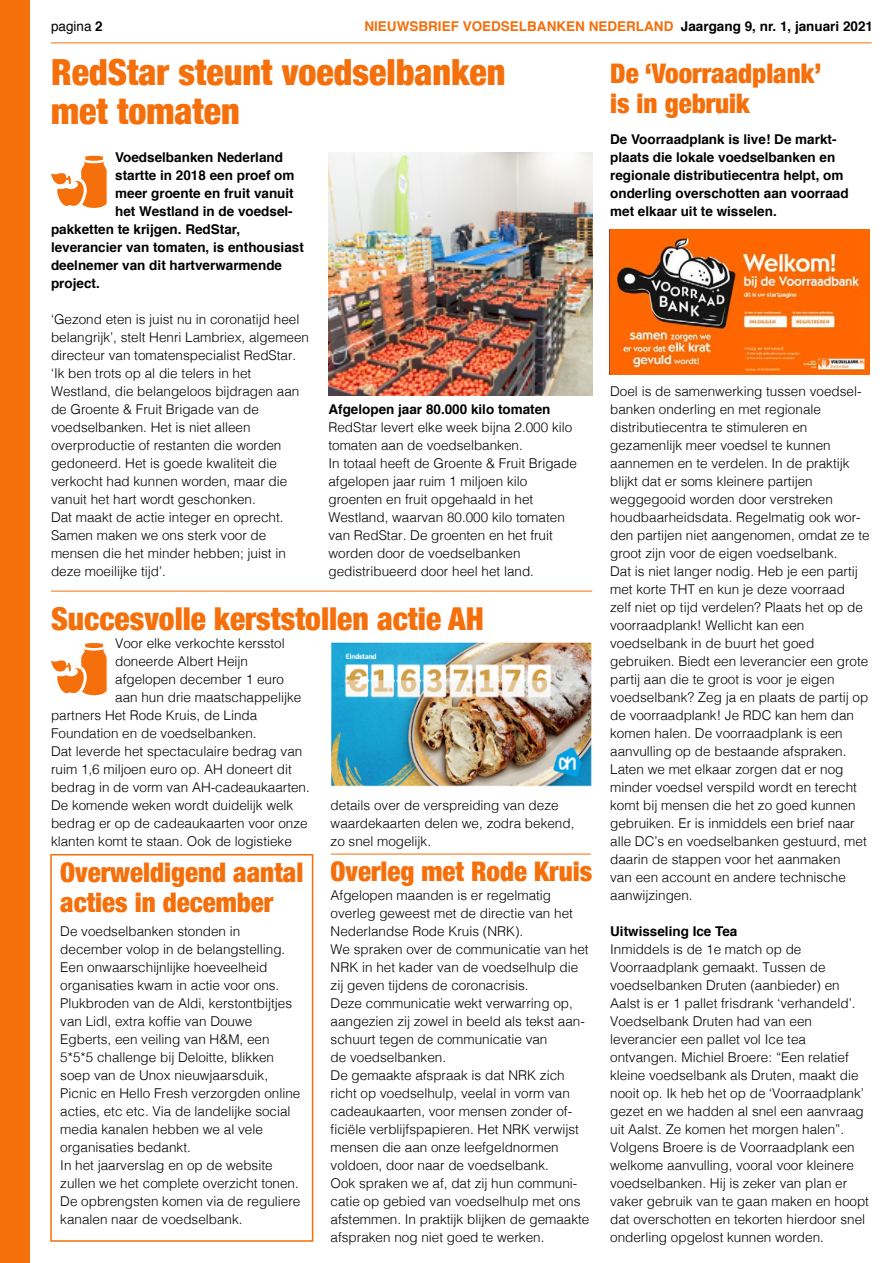
<style>
.page{position:relative;width:893px;height:1263px;background:#fff}
.page>*{position:absolute;margin:0;border:0;box-sizing:border-box;transform-origin:0 0}
.t1{font:900 condensed 36px/39px "Helvetica Neue";color:#f56f0b}
.t2{font:900 condensed 31.5px "Helvetica Neue";color:#f56f0b}
.t3{font:900 condensed 27px/30px "Helvetica Neue";color:#f56f0b}
.t4{font:300 13.5px/18px "Helvetica";color:#000}
.t5{font:700 13.5px/18px "Helvetica";color:#000}
.t6{font:700 13.5px "Helvetica";color:#f56f0b}
.t7{font:13.5px "Helvetica";color:#000}
.s1{font-weight:700}
.s2{color:#000}
</style>
<div class="page">
<hr style="left:51px;top:43px;width:821px;height:1px;background:#f56f0b">
<div style="left:0;top:0;width:30px;height:1263px;background:#f56f0b"></div>
<svg style="left:51px;top:155px;width:56px;height:53px"></svg>
<svg style="left:51px;top:643px;width:56px;height:53px"></svg>
<img style="left:328px;top:153px;width:264px;height:242px">
<hr style="left:51px;top:591px;width:541px;height:1px;background:#f56f0b">
<hr style="left:331px;top:854px;width:260px;height:1px;background:#f56f0b">
<img style="left:331px;top:642px;width:261px;height:144px">
<div style="left:50px;top:854px;width:263px;height:388px;border:2px solid #f56f0b"></div>
<img style="left:609px;top:230px;width:260px;height:144px">
<p class="t7" style="left:51px;top:16px;width:53px">pagina <span class="s1">2</span></p>
<p class="t6" style="left:364px;top:16px;width:510px">NIEUWSBRIEF VOEDSELBANKEN NEDERLAND <span class="s2">Jaargang 9, nr. 1, januari 2021</span></p>
<h1 class="t1" style="left:51px;top:51px;width:456px">RedStar steunt voedselbanken met tomaten</h1>
<p class="t5" style="left:115px;top:148px;width:169px">Voedselbanken Nederland</p>
<p class="t5" style="left:115px;top:166px;width:181px">startte in 2018 een proef om</p>
<p class="t5" style="left:115px;top:184px;width:180px">meer groente en fruit vanuit</p>
<p class="t5" style="left:115px;top:202px;width:179px">het Westland in de voedsel-</p>
<p class="t5" style="left:51px;top:220px;width:191px">pakketten te krijgen. RedStar,</p>
<p class="t5" style="left:51px;top:238px;width:254px">leverancier van tomaten, is enthousiast</p>
<p class="t5" style="left:51px;top:256px;width:233px">deelnemer van dit hartverwarmende</p>
<p class="t5" style="left:51px;top:274px;width:50px">project.</p>
<p class="t4" style="left:51px;top:309px;width:260px">‘Gezond eten is juist nu in coronatijd heel belangrijk’, stelt Henri Lambriex, algemeen directeur van tomatenspecialist RedStar. ‘Ik ben trots op al die telers in het Westland, die belangeloos bijdragen aan de Groente &amp; Fruit Brigade van de voedselbanken. Het is niet alleen overproductie of restanten die worden gedoneerd. Het is goede kwaliteit die verkocht had kunnen worden, maar die vanuit het hart wordt geschonken.<br>Dat maakt de actie integer en oprecht.<br>Samen maken we ons sterk voor de mensen die het minder hebben; juist in deze moeilijke tijd’.</p>
<h3 class="t3" style="left:610px;top:56px;width:213px">De ‘Voorraadplank’ is in gebruik</h3>
<p class="t5" style="left:610px;top:130px;width:240px">De Voorraadplank is live! De markt&shy;plaats die lokale voedselbanken en regionale distributiecentra helpt, om onderling overschotten aan voorraad met elkaar uit te wisselen.</p>
<p class="t4" style="left:610px;top:381px;width:261px">Doel is de samenwerking tussen voedsel&shy;banken onderling en met regionale distributiecentra te stimuleren en gezamenlijk meer voedsel te kunnen aannemen en te verdelen. In de praktijk blijkt dat er soms kleinere partijen weggegooid worden door verstreken houdbaarheidsdata. Regelmatig ook wor&shy;den partijen niet aangenomen, omdat ze te groot zijn voor de eigen voedselbank.<br>Dat is niet langer nodig. Heb je een partij met korte THT en kun je deze voorraad<br>zelf niet op tijd verdelen? Plaats het op de voorraadplank! Wellicht kan een voedselbank in de buurt het goed gebruiken. Biedt een leverancier een grote partij aan die te groot is voor je eigen voedselbank? Zeg ja en plaats de partij op de voorraadplank! Je RDC kan hem dan komen halen. De voorraadplank is een aanvulling op de bestaande afspraken.<br>Laten we met elkaar zorgen dat er nog minder voedsel verspild wordt en terecht komt bij mensen die het zo goed kunnen gebruiken. Er is inmiddels een brief naar alle DC’s en voedselbanken gestuurd, met daarin de stappen voor het aanmaken<br>van een account en andere technische aanwijzingen.</p>
<p class="t5" style="left:610px;top:922px;width:129px">Uitwisseling Ice Tea</p>
<p class="t4" style="left:610px;top:939px;width:260px">Inmiddels is de 1e match op de Voorraadplank gemaakt. Tussen de voedselbanken Druten (aanbieder) en Aalst is er 1 pallet frisdrank ‘verhandeld’.<br>Voedselbank Druten had van een leverancier een pallet vol Ice tea ontvangen. Michiel Broere: “Een relatief kleine voedselbank als Druten, maakt die nooit op. Ik heb het op de ‘Voorraadplank’ gezet en we hadden al snel een aanvraag uit Aalst. Ze komen het morgen halen”.<br>Volgens Broere is de Voorraadplank een welkome aanvulling, vooral voor kleinere voedselbanken. Hij is zeker van plan er vaker gebruik van te gaan maken en hoopt dat overschotten en tekorten hierdoor snel onderling opgelost kunnen worden.</p>
<p class="t5" style="left:328px;top:400px;width:224px">Afgelopen jaar 80.000 kilo tomaten</p>
<p class="t4" style="left:328px;top:417px;width:250px">RedStar levert elke week bijna 2.000 kilo tomaten aan de voedselbanken.<br>In totaal heeft de Groente &amp; Fruit Brigade afgelopen jaar ruim 1 miljoen kilo groenten en fruit opgehaald in het Westland, waarvan 80.000 kilo tomaten van RedStar. De groenten en het fruit worden door de voedselbanken gedistribueerd door heel het land.</p>
<h2 class="t2" style="left:51px;top:593px;width:434px">Succesvolle kerststollen actie AH</h2>
<p class="t4" style="left:115px;top:633px;width:171px">Voor elke verkochte kersstol</p>
<p class="t4" style="left:115px;top:651px;width:134px">doneerde Albert Heijn</p>
<p class="t4" style="left:115px;top:669px;width:170px">afgelopen december 1 euro</p>
<p class="t4" style="left:115px;top:687px;width:188px">aan hun drie maatschappelijke</p>
<p class="t4" style="left:51px;top:705px;width:208px">partners Het Rode Kruis, de Linda</p>
<p class="t4" style="left:51px;top:723px;width:207px">Foundation en de voedselbanken.</p>
<p class="t4" style="left:51px;top:741px;width:253px">Dat leverde het spectaculaire bedrag van</p>
<p class="t4" style="left:51px;top:759px;width:242px">ruim 1,6 miljoen euro op. AH doneert dit</p>
<p class="t4" style="left:51px;top:777px;width:260px">bedrag in de vorm van AH-cadeaukaarten.</p>
<p class="t4" style="left:51px;top:795px;width:244px">De komende weken wordt duidelijk welk</p>
<p class="t4" style="left:51px;top:813px;width:258px">bedrag er op de cadeaukaarten voor onze</p>
<p class="t4" style="left:51px;top:831px;width:242px">klanten komt te staan. Ook de logistieke</p>
<p class="t4" style="left:331px;top:795px;width:245px">details over de verspreiding van deze waardekaarten delen we, zodra bekend, zo snel mogelijk.</p>
<h3 class="t3" style="left:331px;top:855px;width:263px">Overleg met Rode Kruis</h3>
<p class="t4" style="left:331px;top:885px;width:260px">Afgelopen maanden is er regelmatig overleg geweest met de directie van het Nederlandse Rode Kruis (NRK).<br>We spraken over de communicatie van het NRK in het kader van de voedselhulp die zij geven tijdens de coronacrisis.<br>Deze communicatie wekt verwarring op, aangezien zij zowel in beeld als tekst aan&shy;schuurt tegen de communicatie van<br>de voedselbanken.<br>De gemaakte afspraak is dat NRK zich richt op voedselhulp, veelal in vorm van cadeaukaarten, voor mensen zonder of&shy;ficiële verblijfspapieren. Het NRK verwijst mensen die aan onze leefgeldnormen voldoen, door naar de voedselbank.<br>Ook spraken we af, dat zij hun communi&shy;catie op gebied van voedselhulp met ons afstemmen. In praktijk blijken de gemaakte afspraken nog niet goed te werken.</p>
<h3 class="t3" style="left:60px;top:856px;width:245px">Overweldigend aantal acties in december</h3>
<p class="t4" style="left:60px;top:921px;width:242px">De voedselbanken stonden in december volop in de belangstelling.<br>Een onwaarschijnlijke hoeveelheid organisaties kwam in actie voor ons.<br>Plukbroden van de Aldi, kerstontbijtjes van Lidl, extra koffie van Douwe Egberts, een veiling van H&amp;M, een 5*5*5 challenge bij Deloitte, blikken soep van de Unox nieuwjaarsduik, Picnic en Hello Fresh verzorgden online acties, etc etc. Via de landelijke social media kanalen hebben we al vele organisaties bedankt.<br>In het jaarverslag en op de website zullen we het complete overzicht tonen.<br>De opbrengsten komen via de reguliere kanalen naar de voedselbank.</p>
</div>
